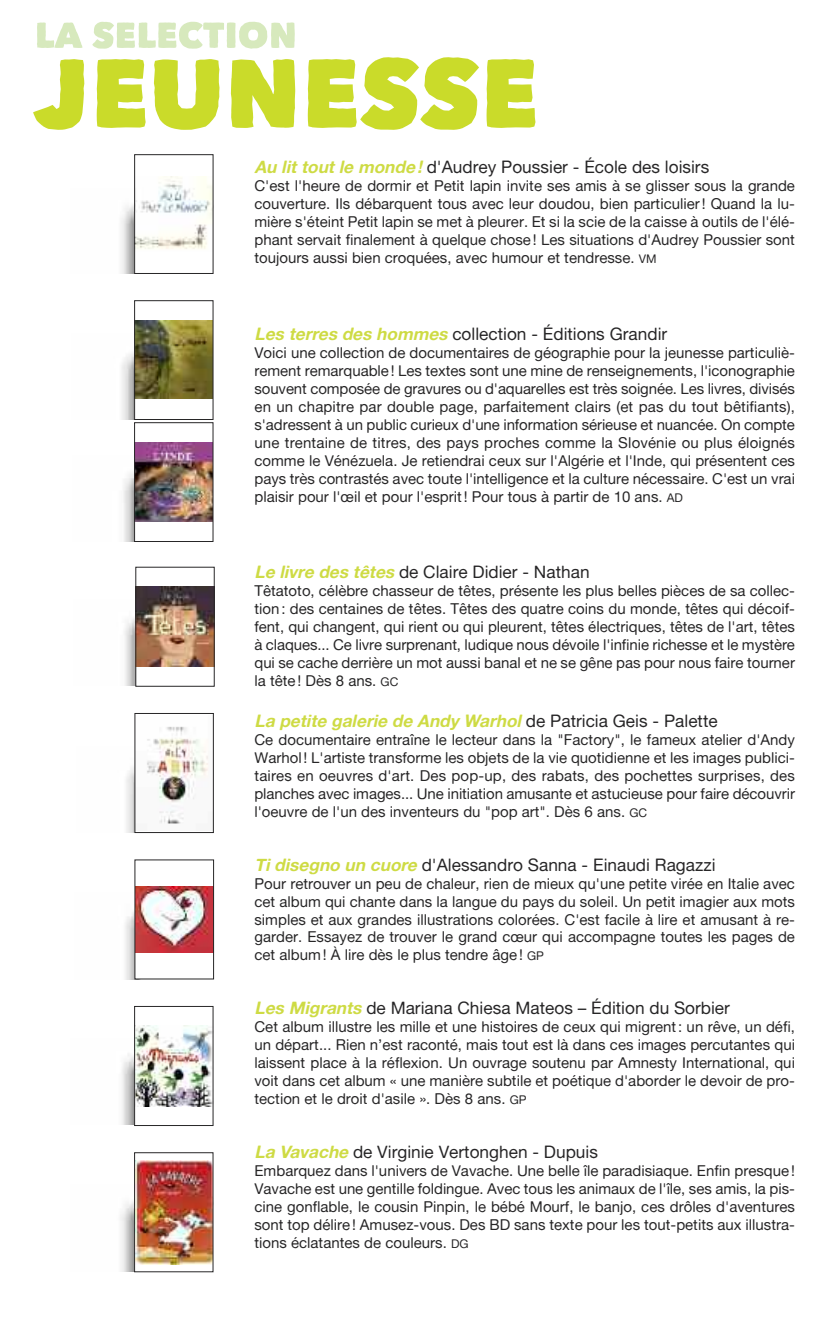
<style>
.page{position:relative;width:830px;height:1340px;background:#fff}
.page>*{position:absolute;margin:0;border:0;box-sizing:border-box;transform-origin:0 0}
.t1{font:17.25px "Alte Haas Grotesk";color:#272627}
.t2{font:italic 17.25px "Alte Haas Grotesk Bold";color:#cedb44}
.t3{font:15px/18px "Alte Haas Grotesk";color:#272627;text-align:justify}
.s1{font-family:"Alte Haas Grotesk Bold";font-style:italic;color:#cedb44}
.s2{font-size:12px}
.s3{font-family:"Alte Haas Grotesk";font-style:normal;color:#272627}
</style>
<div class="page">
<svg style="left:33px;top:59px;width:51px;height:71px"></svg>
<svg style="left:97px;top:59px;width:48px;height:69px;background:#d1e048"></svg>
<svg style="left:154px;top:59px;width:65px;height:71px"></svg>
<svg style="left:231px;top:59px;width:64px;height:69px;background:#d3e14f"></svg>
<svg style="left:307px;top:57px;width:172px;height:73px"></svg>
<svg style="left:486px;top:59px;width:49px;height:69px;background:#d2e04b"></svg>
<svg style="left:37px;top:22px;width:45px;height:26px"></svg>
<svg style="left:92px;top:22px;width:202px;height:27px"></svg>
<img style="left:121px;top:205px;width:13px;height:68px">
<img style="left:121px;top:352px;width:13px;height:67px">
<img style="left:124px;top:599px;width:12px;height:86px">
<img style="left:123px;top:473px;width:11px;height:68px">
<img style="left:126px;top:747px;width:9px;height:85px">
<img style="left:120px;top:1202px;width:14px;height:69px">
<img style="left:122px;top:1054px;width:12px;height:70px">
<img style="left:125px;top:892px;width:10px;height:87px">
<img style="left:136px;top:176px;width:75px;height:73px">
<div style="left:134px;top:154px;width:79px;height:120px;border:1px solid #272627"></div>
<img style="left:136px;top:321px;width:75px;height:77px">
<div style="left:134px;top:300px;width:79px;height:119px;border:1px solid #272627"></div>
<img style="left:136px;top:443px;width:75px;height:78px">
<div style="left:134px;top:422px;width:79px;height:119px;border:1px solid #272627"></div>
<img style="left:138px;top:586px;width:74px;height:80px">
<div style="left:136px;top:567px;width:78px;height:119px;border:1px solid #272627"></div>
<img style="left:147px;top:726px;width:61px;height:98px">
<img style="left:137px;top:886px;width:75px;height:66px">
<div style="left:135px;top:859px;width:79px;height:120px;border:1px solid #272627"></div>
<img style="left:136px;top:1025px;width:75px;height:81px">
<div style="left:134px;top:1006px;width:79px;height:119px;border:1px solid #272627"></div>
<img style="left:136px;top:1160px;width:75px;height:104px">
<div style="left:134px;top:1152px;width:79px;height:119px;border:1px solid #272627"></div>
<p class="t1" style="left:254px;top:157px;width:456px"><span class="s1">Aulittoutlemonde!</span>d'Audrey Poussier - école des loisirs</p>
<p class="t3" style="left:254px;top:177px;width:542px">C'est l'heure de dormir et Petit lapin invite ses amis à se glisser sous la grande couverture. Ils débarquent tous avec leur doudou, bien particulier! Quand la lu&shy;mière s'éteint Petit lapin se met à pleurer. Et si la scie de la caisse à outils de l'élé&shy;phant servait finalement à quelque chose! Les situations d'Audrey Poussier sont toujours aussi bien croquées, avec humour et tendresse. <span class="s2">VM</span></p>
<p class="t1" style="left:254px;top:323px;width:414px"><span class="s1">Lesterresdeshommes</span>collection - éditions Grandir</p>
<p class="t3" style="left:254px;top:343px;width:542px">Voici une collection de documentaires de géographie pour la jeunesse particuliè&shy;rement remarquable! Les textes sont une mine de renseignements, l'iconographie souvent composée de gravures ou d'aquarelles est très soignée. Les livres, divisés en un chapitre par double page, parfaitement clairs (et pas du tout bêtifiants), s'adressent à un public curieux d'une information sérieuse et nuancée. On compte une trentaine de titres, des pays proches comme la Slovénie ou plus éloignés comme le Vénézuela. Je retiendrai ceux sur l'Algérie et l'Inde, qui présentent ces pays très contrastés avec toute l'intelligence et la culture nécessaire. C'est un vrai plaisir pour l'œil et pour l'esprit! Pour tous à partir de 10 ans. <span class="s2">AD</span></p>
<p class="t1" style="left:254px;top:562px;width:336px"><span class="s1">Lelivredestêtes</span>de Claire Didier - Nathan</p>
<p class="t3" style="left:254px;top:582px;width:542px">Têtatoto, célèbre chasseur de têtes, présente les plus belles pièces de sa collec&shy;tion: des centaines de têtes. Têtes des quatre coins du monde, têtes qui décoif&shy;fent, qui changent, qui rient ou qui pleurent, têtes électriques, têtes de l'art, têtes à claques... Ce livre surprenant, ludique nous dévoile l'infinie richesse et le mystère qui se cache derrière un mot aussi banal et ne se gêne pas pour nous faire tourner la tête! Dès 8 ans. <span class="s2">GC</span></p>
<p class="t2" style="left:254px;top:710px;width:464px">LapetitegaleriedeAndyWarhol<span class="s3">de Patricia Geis - Palette</span></p>
<p class="t3" style="left:254px;top:730px;width:542px">Ce documentaire entraîne le lecteur dans la "Factory", le fameux atelier d'Andy Warhol! L'artiste transforme les objets de la vie quotidienne et les images publici&shy;taires en oeuvres d'art. Des pop-up, des rabats, des pochettes surprises, des planches avec images... Une initiation amusante et astucieuse pour faire découvrir l'oeuvre de l'un des inventeurs du "pop art". Dès 6 ans. <span class="s2">GC</span></p>
<p class="t1" style="left:254px;top:854px;width:462px"><span class="s1">Tidisegnouncuore</span>d'Alessandro Sanna - Einaudi Ragazzi</p>
<p class="t3" style="left:254px;top:874px;width:542px">Pour retrouver un peu de chaleur, rien de mieux qu'une petite virée en Italie avec cet album qui chante dans la langue du pays du soleil. Un petit imagier aux mots simples et aux grandes illustrations colorées. C'est facile à lire et amusant à re&shy;garder. Essayez de trouver le grand cœur qui accompagne toutes les pages de cet album! à lire dès le plus tendre âge! <span class="s2">GP</span></p>
<p class="t1" style="left:254px;top:997px;width:477px"><span class="s1">LesMigrants</span>de Mariana Chiesa Mateos – édition du Sorbier</p>
<p class="t3" style="left:254px;top:1017px;width:542px">Cet album illustre les mille et une histoires de ceux qui migrent: un rêve, un défi, un départ... Rien n’est raconté, mais tout est là dans ces images percutantes qui laissent place à la réflexion. Un ouvrage soutenu par Amnesty International, qui voit dans cet album « une manière subtile et poétique d'aborder le devoir de pro&shy;tection et le droit d'asile ». Dès 8 ans. <span class="s2">GP</span></p>
<p class="t1" style="left:254px;top:1141px;width:345px"><span class="s1">LaVavache</span>de Virginie Vertonghen - Dupuis</p>
<p class="t3" style="left:254px;top:1161px;width:542px">Embarquez dans l'univers de Vavache. Une belle île paradisiaque. Enfin presque!<br>Vavache est une gentille foldingue. Avec tous les animaux de l'île, ses amis, la pis&shy;cine gonflable, le cousin Pinpin, le bébé Mourf, le banjo, ces drôles d'aventures sont top délire! Amusez-vous. Des BD sans texte pour les tout-petits aux illustra&shy;tions éclatantes de couleurs. <span class="s2">DG</span></p>
</div>
